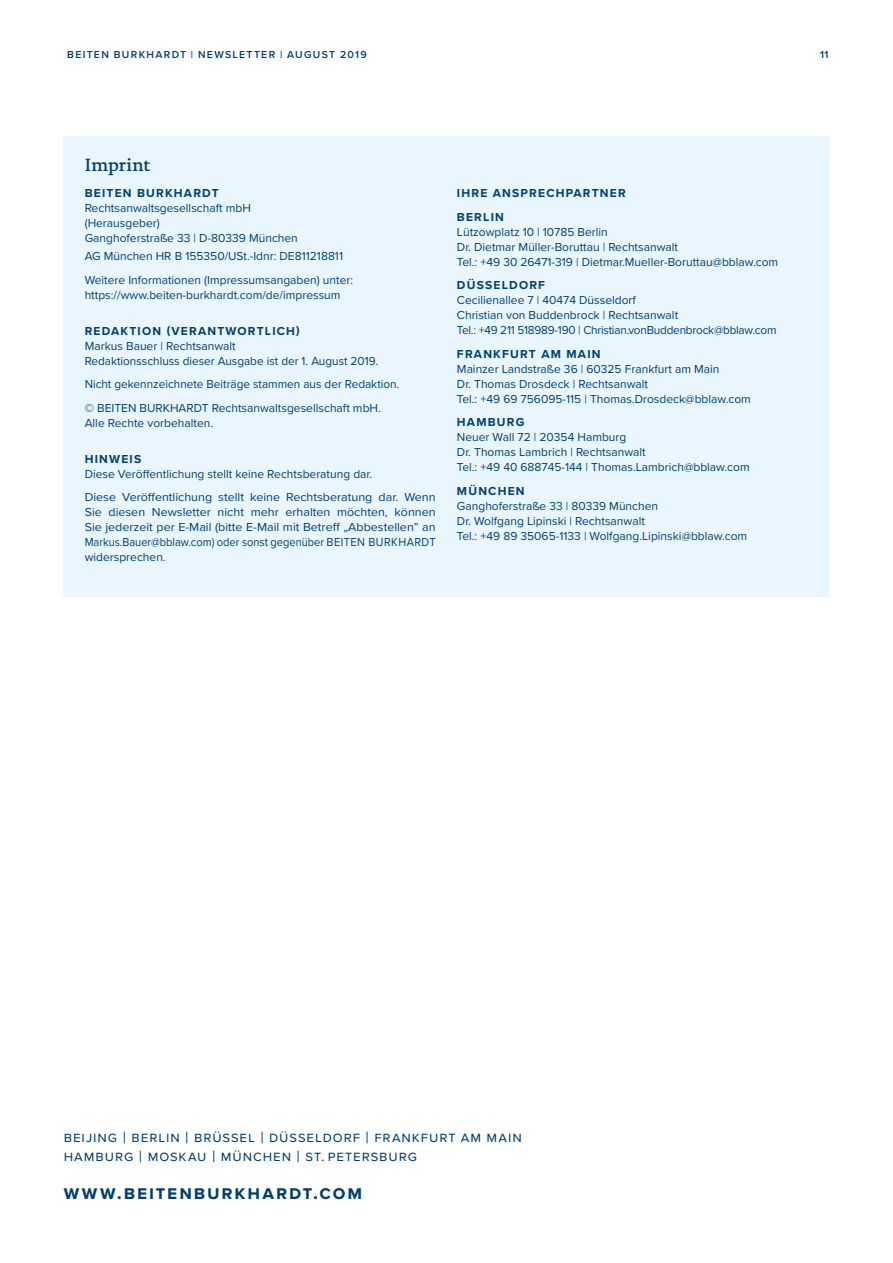
<style>
.page{position:relative;width:893px;height:1263px;background:#fff}
.page>*{position:absolute;margin:0;border:0;box-sizing:border-box;transform-origin:0 0}
.t1{font:700 19.5px "Proxima Nova";letter-spacing:.095em;color:#003f6f}
.t2{font:500 18px "DTL Documenta TOT";letter-spacing:.005em;color:#003f6f}
.t3{font:15px/18.8px "Proxima Nova";letter-spacing:.06em;color:#003f6f}
.t4{font:12px/15px "Proxima Nova";color:#003f6f}
.t5{font:12px/15px "Proxima Nova";color:#003f6f;text-align:justify;scale:1.04 1}
.t6{font:12px/15px "Proxima Nova";letter-spacing:-.02em;color:#003f6f}
.t7{font:700 12px/23.5px "Proxima Nova";letter-spacing:.1em;color:#003f6f}
.t8{font:600 10.5px "Proxima Nova";letter-spacing:.125em;color:#003f6f}
.s1{font-size:16.5px}
</style>
<div class="page">
<div style="left:63px;top:136px;width:766px;height:460px;background:#eaf6fe"></div>
<p class="t8" style="left:67px;top:47px;width:301px">BEITEN BURKHARDT | NEWSLETTER | AUGUST 2019</p>
<p class="t8" style="left:820px;top:47px;width:10px">11</p>
<h2 class="t2" style="left:85px;top:154px;width:67px">Imprint</h2>
<p class="t7" style="left:85px;top:181px;width:136px">BEITEN BURKHARDT</p>
<p class="t4" style="left:85px;top:200px;width:215px">Rechtsanwaltsgesellschaft mbH (Herausgeber)<br>Ganghoferstraße 33 | D-80339 München</p>
<p class="t4" style="left:85px;top:244px;width:270px;line-height:23.5px">AG München HR B 155350/USt.-Idnr: DE811218811<br>Weitere Informationen (Impressumsangaben) unter:</p>
<p class="t4" style="left:85px;top:287px;width:257px">https://www.beiten-burkhardt.com/de/impressum</p>
<p class="t7" style="left:85px;top:319px;width:217px">REDAKTION (VERANTWORTLICH)</p>
<p class="t4" style="left:85px;top:338px;width:295px">Markus Bauer | Rechtsanwalt<br>Redaktionsschluss dieser Ausgabe ist der 1. August 2019.</p>
<p class="t4" style="left:85px;top:372px;width:316px;line-height:23.5px">Nicht gekennzeichnete Beiträge stammen aus der Redaktion. © BEITEN BURKHARDT Rechtsanwaltsgesellschaft mbH.</p>
<p class="t4" style="left:85px;top:415px;width:130px">Alle Rechte vorbehalten.</p>
<p class="t7" style="left:85px;top:447px;width:58px">HINWEIS</p>
<p class="t4" style="left:85px;top:462px;width:352px;line-height:23.5px">Diese Veröffentlichung stellt keine Rechtsberatung dar.<br>Diese Veröffentlichung stellt keine Rechtsberatung dar. Wenn</p>
<p class="t5" style="left:85px;top:504px;width:339px">Sie diesen Newsletter nicht mehr erhalten möchten, können Sie jederzeit per E-Mail (bitte E-Mail mit Betreff „Abbestellen” an Markus.Bauer@bblaw.com) oder sonst gegenüber BEITEN BURKHARDT widersprechen.</p>
<p class="t7" style="left:457px;top:181px;width:170px">IHRE ANSPRECHPARTNER<br>BERLIN</p>
<p class="t4" style="left:457px;top:224px;width:323px">Lützowplatz 10 | 10785 Berlin<br>Dr. Dietmar Müller-Boruttau | Rechtsanwalt<br>Tel.: +49 30 26471-319 | Dietmar.Mueller-Boruttau@bblaw.com</p>
<p class="t7" style="left:457px;top:273px;width:90px">DÜSSELDORF</p>
<p class="t6" style="left:457px;top:292px;width:321px">Cecilienallee 7 | 40474 Düsseldorf<br>Christian von Buddenbrock | Rechtsanwalt<br>Tel.: +49 211 518989-190 | Christian.vonBuddenbrock@bblaw.com</p>
<p class="t7" style="left:457px;top:342px;width:145px">FRANKFURT AM MAIN</p>
<p class="t4" style="left:457px;top:361px;width:296px">Mainzer Landstraße 36 | 60325 Frankfurt am Main<br>Dr. Thomas Drosdeck | Rechtsanwalt<br>Tel.: +49 69 756095-115 | Thomas.Drosdeck@bblaw.com</p>
<p class="t7" style="left:457px;top:410px;width:69px">HAMBURG</p>
<p class="t4" style="left:457px;top:429px;width:294px">Neuer Wall 72 | 20354 Hamburg<br>Dr. Thomas Lambrich | Rechtsanwalt<br>Tel.: +49 40 688745-144 | Thomas.Lambrich@bblaw.com</p>
<p class="t7" style="left:457px;top:479px;width:69px">MÜNCHEN</p>
<p class="t4" style="left:457px;top:498px;width:292px">Ganghoferstraße 33 | 80339 München<br>Dr. Wolfgang Lipinski | Rechtsanwalt<br>Tel.: +49 89 35065-1133 | Wolfgang.Lipinski@bblaw.com</p>
<p class="t3" style="left:64px;top:1127px;width:460px">beijing <span class="s1">|</span> berlin <span class="s1">|</span> brüssel <span class="s1">|</span> düsseldorf <span class="s1">|</span> frankfurt am main hamburg <span class="s1">|</span> moskau <span class="s1">|</span> münchen <span class="s1">|</span> st. petersburg</p>
<h1 class="t1" style="left:64px;top:1178px;width:300px">www.beitenburkhardt.com</h1>
</div>
